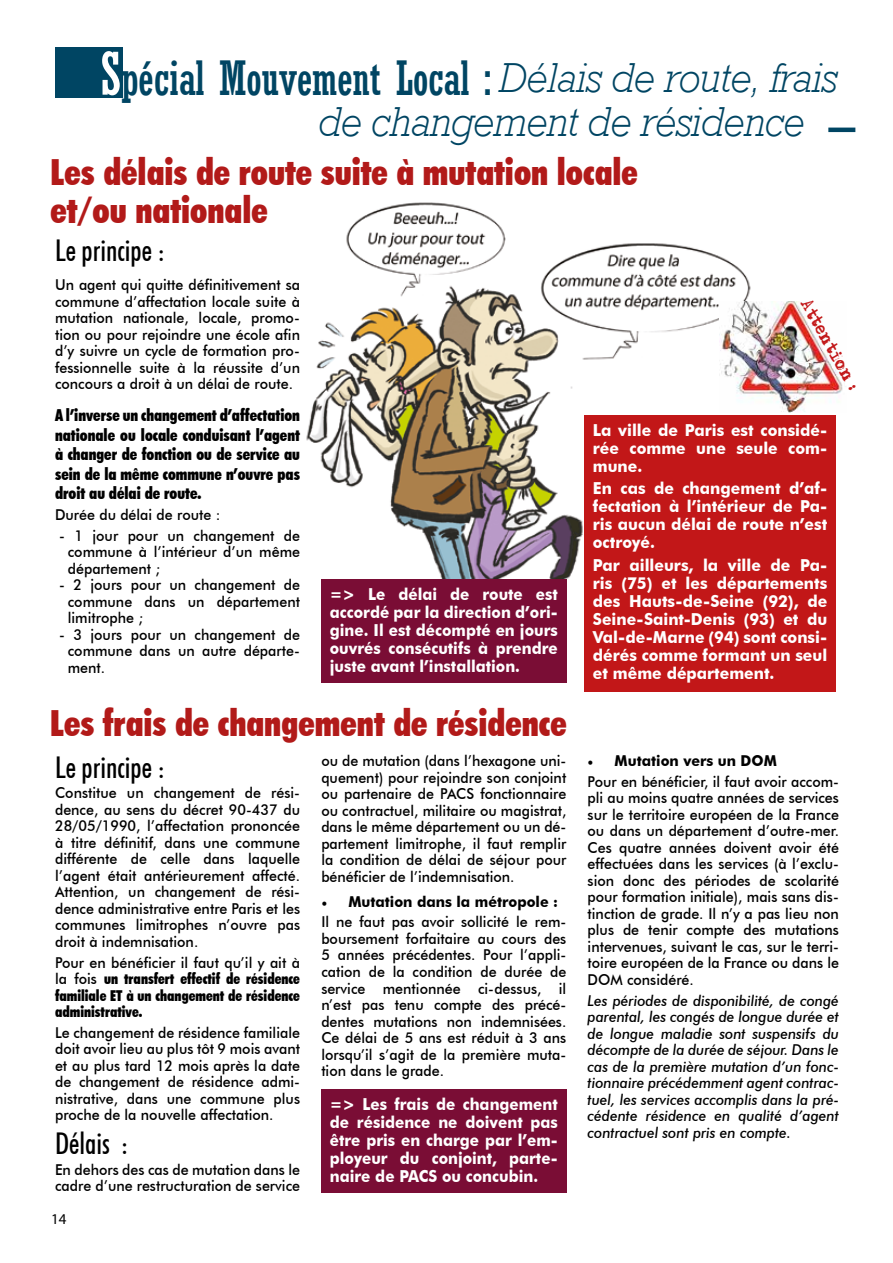
<style>
.page{position:relative;width:893px;height:1263px;background:#fff}
.page>*{position:absolute;margin:0;border:0;box-sizing:border-box;transform-origin:0 0}
.t1{font:46.2px "Astute Condensed S Si Condensed";letter-spacing:-.01em;color:#004563}
.t2{font:italic 300 42px "Astute Light S Si";letter-spacing:-.01em;color:#004563;scale:.95 1}
.t3{font:900 condensed 36px/37.5px "Futura BT";color:#b21a19;scale:.96 1}
.t4{font:500 condensed 30px "Futura BT";color:#000;scale:.95 1}
.t5{font:700 16.5px/18px "Futura BT";color:#fff;text-align:justify;scale:.95 1}
.t6{font:700 16.5px/18px "Futura BT";color:#fff;text-align:justify;scale:.92 1}
.t7{font:900 condensed 16.5px/19.5px "Futura BT";color:#000;text-align:justify;scale:.95 1}
.t8{font:15.75px "Adler";color:#c21718;scale:.96 1}
.t9{font:500 15px/16.5px "Futura BT";color:#000;text-align:justify;scale:.95 1}
.t10{font:italic 500 15px/16.5px "Futura BT";color:#000;text-align:justify;scale:.95 1}
.t11{font:900 condensed 15px/16.5px "Futura BT";color:#000;text-align:justify;scale:.95 1}
.t12{font:15px "Myriad Pro";color:#000}
.s1{font-size:57.75px;color:#fff}
.s2{font-family:"Astute Light S Si";font-weight:300;font-style:italic;font-size:42px}
.s3{font-size:16.65px}
.s4{font-weight:500;font-stretch:normal}
.s5{font-family:"Minion Pro";font-weight:700}
.s6{font-weight:700}
</style>
<div class="page">
<img style="left:306px;top:202px;width:445px;height:395px">
<div style="left:55px;top:48px;width:68px;height:50px;background:#004563"></div>
<hr style="left:828px;top:128px;width:27px;height:4px;background:#004563">
<div style="left:584px;top:415px;width:252px;height:276px;background:#c21718"></div>
<div style="left:321px;top:1089px;width:245px;height:104px;background:#7a0d35"></div>
<div style="left:321px;top:579px;width:245px;height:104px;background:#7a0d35"></div>
<img style="left:719px;top:301px;width:124px;height:112px">
<h1 class="t1" style="left:100px;top:51px;width:738px"><span class="s1">S</span>pécial Mouvement Local : <span class="s2">Délais de route, frais</span></h1>
<h2 class="t2" style="left:317px;top:97px;width:514px">de changement de résidence</h2>
<h3 class="t3" style="left:51px;top:153px;width:613px">Les délais de route suite à mutation locale et/ou nationale</h3>
<h3 class="t4" style="left:55px;top:232px;width:117px">Le principe :</h3>
<p class="t9" style="left:55px;top:276px;width:259px">Un agent qui quitte définitivement sa commune d’affectation locale suite à mutation nationale, locale, promo&shy;tion ou pour rejoindre une école afin d’y suivre un cycle de formation pro&shy;fessionnelle suite à la réussite d’un concours a droit à un délai de route.</p>
<p class="t7" style="left:55px;top:406px;width:259px">A l’inverse un changement d’affectation nationale ou locale conduisant l’agent à changer de fonction ou de service au sein de la même commune n’ouvre pas droit au délai de route.</p>
<p class="t9" style="left:55px;top:506px;width:176px">Durée du délai de route :</p>
<p class="t9" style="left:68px;top:527px;width:246px;text-indent:-9px">- 1 jour pour un changement de commune à l’intérieur d’un même département ;</p>
<p class="t9" style="left:68px;top:577px;width:246px;text-indent:-9px">- 2 jours pour un changement de commune dans un département limitrophe ;</p>
<p class="t9" style="left:68px;top:626px;width:246px;text-indent:-9px">- 3 jours pour un changement de commune dans un autre départe&shy;ment.</p>
<h3 class="t3" style="left:50px;top:705px;width:540px">Les frais de changement de résidence</h3>
<p class="t8" style="left:811px;top:297px;width:108px;rotate:61deg">Attention <span class="s3">:</span></p>
<p class="t5" style="left:593px;top:421px;width:248px">La ville de Paris est considé&shy;rée comme une seule com&shy;mune.</p>
<p class="t5" style="left:593px;top:479px;width:248px">En cas de changement d’af&shy;fectation à l’intérieur de Pa&shy;ris aucun délai de route n’est octroyé.</p>
<p class="t5" style="left:593px;top:556px;width:248px">Par ailleurs, la ville de Pa&shy;ris (75) et les départements des Hauts-de-Seine (92), de Seine-Saint-Denis (93) et du Val-de-Marne (94) sont consi&shy;dérés comme formant un seul et même département.</p>
<p class="t6" style="left:330px;top:585px;width:249px">=&gt; Le délai de route est accordé par la direction d’ori&shy;gine. Il est décompté en jours ouvrés consécutifs à prendre juste avant l’installation.</p>
<h3 class="t4" style="left:55px;top:749px;width:117px">Le principe :</h3>
<p class="t9" style="left:55px;top:785px;width:259px">Constitue un changement de rési&shy;dence, au sens du décret 90-437 du 28/05/1990, l’affectation prononcée à titre définitif, dans une commune différente de celle dans laquelle l’agent était antérieurement affecté.<br>Attention, un changement de rési&shy;dence administrative entre Paris et les communes limitrophes n’ouvre pas droit à indemnisation.</p>
<p class="t11" style="left:55px;top:954px;width:259px"><span class="s4">Pour en bénéficier il faut qu’il y ait à la fois</span> un transfert effectif de résidence familiale ET à un changement de résidence administrative.</p>
<p class="t9" style="left:55px;top:1024px;width:259px">Le changement de résidence familiale doit avoir lieu au plus tôt 9 mois avant et au plus tard 12 mois après la date de changement de résidence admi&shy;nistrative, dans une commune plus proche de la nouvelle affectation.</p>
<h3 class="t4" style="left:55px;top:1125px;width:79px">Délais :</h3>
<p class="t9" style="left:55px;top:1161px;width:259px">En dehors des cas de mutation dans le cadre d’une restructuration de service</p>
<p class="t12" style="left:51px;top:1210px;width:17px">14</p>
<p class="t9" style="left:321px;top:752px;width:259px">ou de mutation (dans l’hexagone uni&shy;quement) pour rejoindre son conjoint ou partenaire de PACS fonctionnaire ou contractuel, militaire ou magistrat, dans le même département ou un dé&shy;partement limitrophe, il faut remplir la condition de délai de séjour pour bénéficier de l’indemnisation.</p>
<p class="t9" style="left:321px;top:891px;width:259px;line-height:20.7px"><span class="s5">•</span> <span class="s6">Mutation dans la métropole :<br></span>Il ne faut pas avoir sollicité le rem-</p>
<p class="t9" style="left:321px;top:930px;width:259px">boursement forfaitaire au cours des 5 années précédentes. Pour l’appli&shy;cation de la condition de durée de service mentionnée ci-dessus, il n’est pas tenu compte des précé&shy;dentes mutations non indemnisées.<br>Ce délai de 5 ans est réduit à 3 ans lorsqu’il s’agit de la première muta&shy;tion dans le grade.</p>
<p class="t6" style="left:330px;top:1095px;width:249px">=&gt; Les frais de changement de résidence ne doivent pas être pris en charge par l’em&shy;ployeur du conjoint, parte&shy;naire de PACS ou concubin.</p>
<p class="t9" style="left:588px;top:750px;width:266px;line-height:20.7px"><span class="s5">•</span> <span class="s6">Mutation vers un DOM<br></span>Pour en bénéficier, il faut avoir accom-</p>
<p class="t9" style="left:588px;top:790px;width:266px">pli au moins quatre années de services sur le territoire européen de la France ou dans un département d’outre-mer.<br>Ces quatre années doivent avoir été effectuées dans les services (à l’exclu&shy;sion donc des périodes de scolarité pour formation initiale), mais sans dis&shy;tinction de grade. Il n’y a pas lieu non plus de tenir compte des mutations intervenues, suivant le cas, sur le terri&shy;toire européen de la France ou dans le DOM considéré.</p>
<p class="t10" style="left:588px;top:992px;width:266px">Les périodes de disponibilité, de congé parental, les congés de longue durée et de longue maladie sont suspensifs du décompte de la durée de séjour. Dans le cas de la première mutation d’un fonc&shy;tionnaire précédemment agent contrac&shy;tuel, les services accomplis dans la pré&shy;cédente résidence en qualité d’agent contractuel sont pris en compte.</p>
</div>
